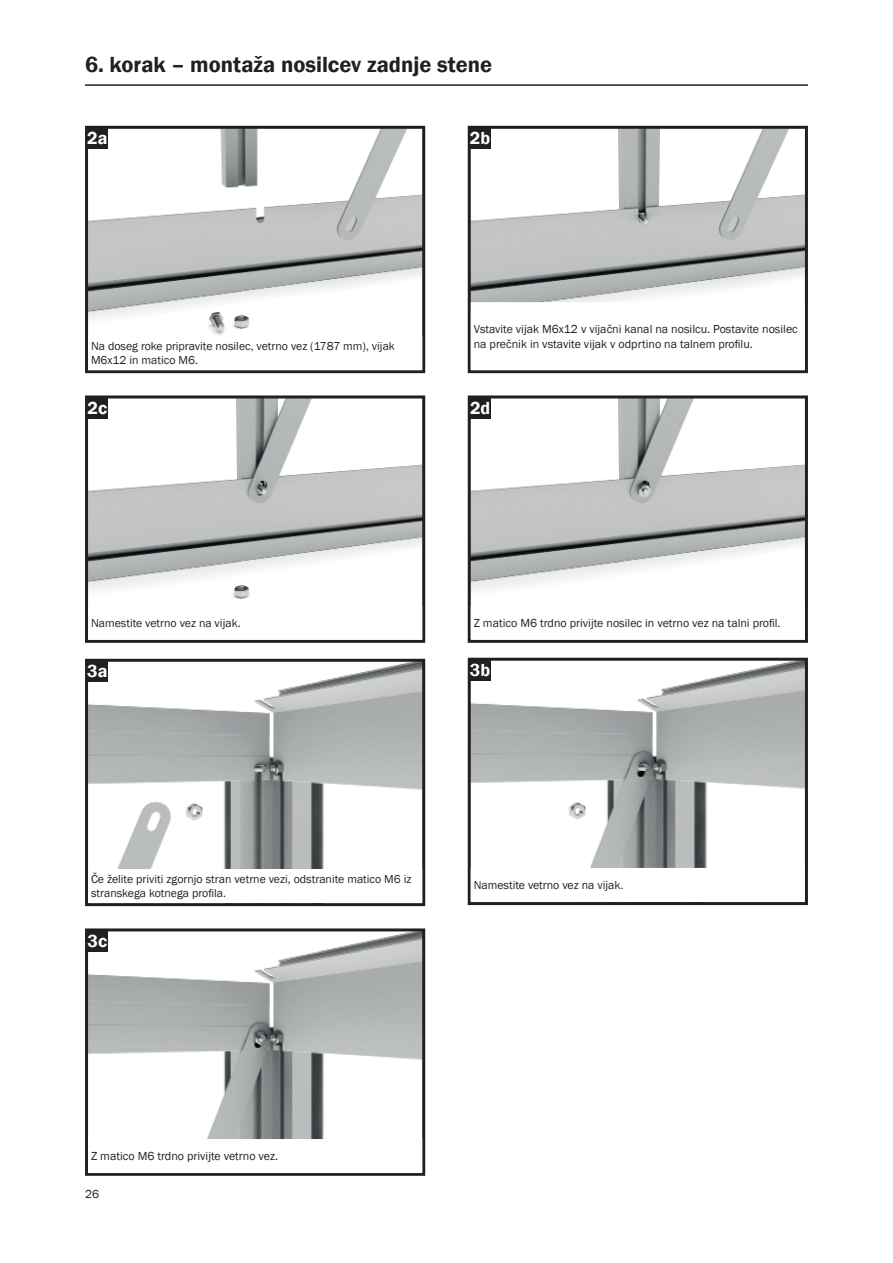
<style>
.page{position:relative;width:893px;height:1263px;background:#fff}
.page>*{position:absolute;margin:0;border:0;box-sizing:border-box;transform-origin:0 0}
.t1{font:600 22.5px "Franklin Gothic";color:#231f20}
.t2{font:600 18px "Franklin Gothic";color:#fff}
.t3{font:12px/14.4px "Franklin Gothic";color:#231f20}
.t4{font:11.85px/14.2px "Franklin Gothic";color:#231f20}
.s1{font-size:11.85px}
</style>
<div class="page">
<hr style="left:85px;top:84px;width:723px;height:2px;background:#231f20">
<img style="left:89px;top:130px;width:332px;height:205px">
<div style="left:85px;top:126px;width:340px;height:247px;border:3px solid #231f20"></div>
<img style="left:472px;top:130px;width:332px;height:172px">
<div style="left:468px;top:126px;width:340px;height:247px;border:3px solid #231f20"></div>
<img style="left:89px;top:399px;width:332px;height:200px">
<div style="left:85px;top:395px;width:340px;height:248px;border:3px solid #231f20"></div>
<img style="left:472px;top:399px;width:332px;height:192px">
<div style="left:468px;top:395px;width:340px;height:248px;border:3px solid #231f20"></div>
<img style="left:89px;top:663px;width:332px;height:206px">
<div style="left:85px;top:659px;width:340px;height:247px;border:3px solid #231f20"></div>
<img style="left:472px;top:662px;width:332px;height:206px">
<div style="left:468px;top:658px;width:340px;height:247px;border:3px solid #231f20"></div>
<img style="left:89px;top:932px;width:332px;height:207px">
<div style="left:85px;top:928px;width:340px;height:248px;border:3px solid #231f20"></div>
<div style="left:87px;top:128px;width:21px;height:21px;background:#231f20"></div>
<div style="left:469px;top:128px;width:22px;height:21px;background:#231f20"></div>
<div style="left:87px;top:397px;width:21px;height:21px;background:#231f20"></div>
<div style="left:469px;top:397px;width:22px;height:21px;background:#231f20"></div>
<div style="left:87px;top:660px;width:21px;height:22px;background:#231f20"></div>
<div style="left:469px;top:659px;width:22px;height:22px;background:#231f20"></div>
<div style="left:87px;top:930px;width:21px;height:21px;background:#231f20"></div>
<h1 class="t1" style="left:85px;top:51px;width:409px">6. korak – montaža nosilcev zadnje stene</h1>
<h2 class="t2" style="left:87px;top:127px;width:22px">2a</h2>
<p class="t4" style="left:91px;top:339px;width:305px">Na doseg roke pripravite nosilec, vetrno vez (1787 mm), vijak<br>M6x12 in matico M6.</p>
<h2 class="t2" style="left:88px;top:397px;width:21px">2c</h2>
<h2 class="t2" style="left:470px;top:127px;width:22px">2b</h2>
<p class="t3" style="left:474px;top:322px;width:326px"><span class="s1">Vstavite</span> vijak M6x12 v vijačni kanal na nosilcu. Postavite nosilec na prečnik in vstavite vijak v odprtino na talnem profilu.</p>
<h2 class="t2" style="left:470px;top:397px;width:22px">2d</h2>
<p class="t4" style="left:91px;top:616px;width:151px">Namestite vetrno vez na vijak.</p>
<h2 class="t2" style="left:87px;top:660px;width:22px">3a</h2>
<p class="t3" style="left:474px;top:616px;width:308px">Z matico M6 trdno privijte nosilec in vetrno vez na talni profil.</p>
<h2 class="t2" style="left:470px;top:659px;width:22px">3b</h2>
<p class="t4" style="left:91px;top:872px;width:322px">Če želite priviti zgornjo stran vetrne vezi, odstranite matico M6 iz stranskega kotnega profila.</p>
<h2 class="t2" style="left:88px;top:930px;width:21px">3c</h2>
<p class="t4" style="left:474px;top:878px;width:151px">Namestite vetrno vez na vijak.</p>
<p class="t3" style="left:91px;top:1149px;width:189px">Z matico M6 trdno privijte vetrno vez.</p>
<p class="t3" style="left:85px;top:1187px;width:16px">26</p>
</div>
